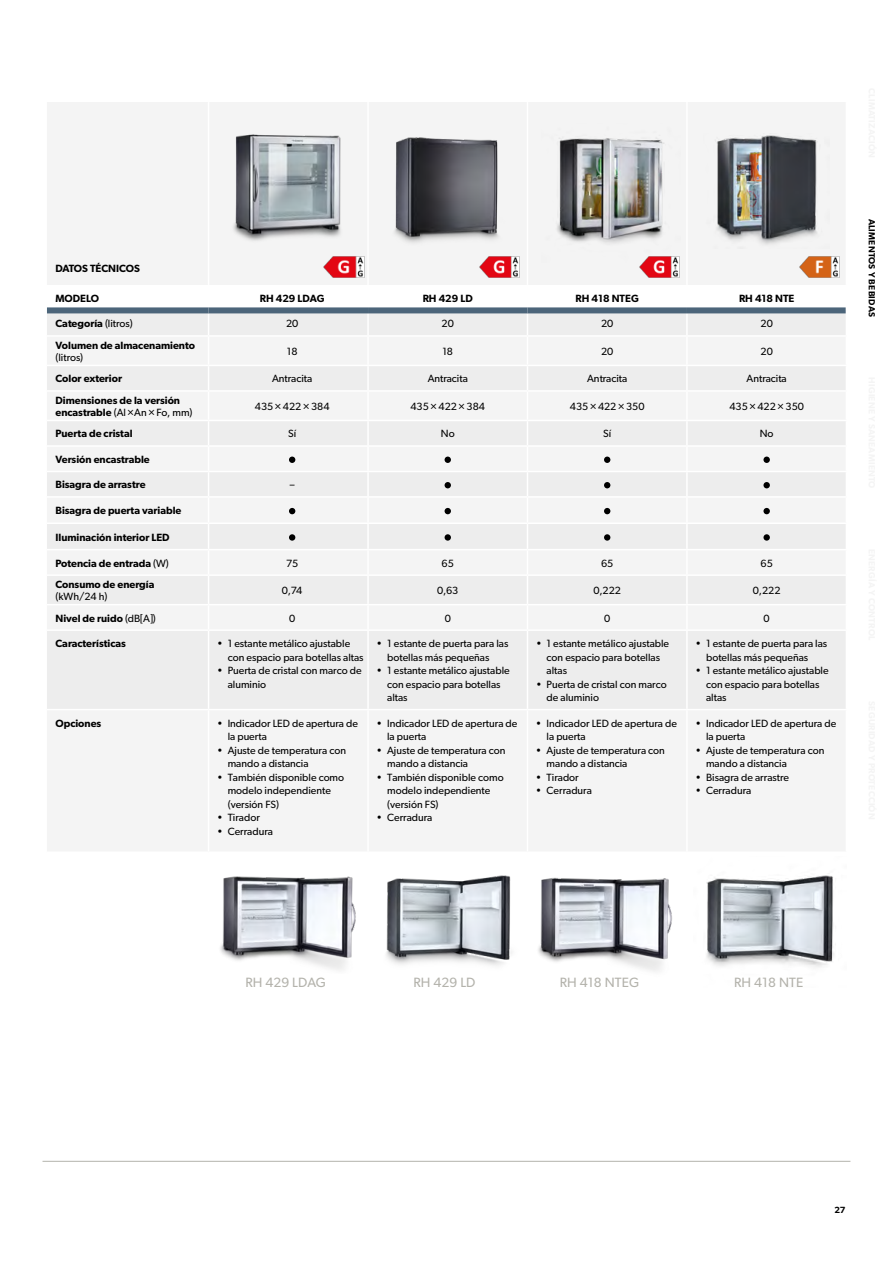
<style>
.page{position:relative;width:893px;height:1263px;background:#fff}
.page>*{position:absolute;margin:0;border:0;box-sizing:border-box;transform-origin:0 0}
.t1{font:13.5px "Gibson";letter-spacing:.01em;color:#b4b3ac}
.t2{font:10.5px/13.5px "Gibson";color:#000}
.t3{font:600 10.5px/12.6px "Gibson";color:#000}
.t4{font:600 9px "Gibson";letter-spacing:.025em;color:#000}
.s1{font-weight:400}
</style>
<div class="page">
<hr style="left:43px;top:1161px;width:807px;height:1px;background:#b4b3ac">
<div style="left:47px;top:102px;width:798px;height:183px;background:#f4f4f4"></div>
<div style="left:47px;top:631px;width:799px;height:220px;background:#f4f4f4"></div>
<hr style="left:208px;top:102px;width:1px;height:183px;background:#fff">
<hr style="left:367px;top:102px;width:2px;height:183px;background:#fff">
<hr style="left:527px;top:102px;width:1px;height:183px;background:#fff">
<hr style="left:686px;top:102px;width:2px;height:183px;background:#fff">
<hr style="left:208px;top:631px;width:1px;height:78px;background:#fff">
<hr style="left:367px;top:631px;width:2px;height:78px;background:#fff">
<hr style="left:527px;top:631px;width:1px;height:78px;background:#fff">
<hr style="left:686px;top:631px;width:2px;height:78px;background:#fff">
<hr style="left:47px;top:709px;width:162px;height:1px;background:#fff">
<hr style="left:209px;top:709px;width:159px;height:1px;background:#fff">
<hr style="left:208px;top:710px;width:1px;height:141px;background:#fff">
<hr style="left:368px;top:709px;width:159px;height:1px;background:#fff">
<hr style="left:367px;top:710px;width:2px;height:141px;background:#fff">
<hr style="left:527px;top:709px;width:160px;height:1px;background:#fff">
<hr style="left:527px;top:710px;width:1px;height:141px;background:#fff">
<hr style="left:687px;top:709px;width:160px;height:1px;background:#fff">
<hr style="left:686px;top:710px;width:2px;height:141px;background:#fff">
<div style="left:47px;top:307px;width:799px;height:322px;background:#f4f4f4"></div>
<div style="left:763px;top:508px;width:7px;height:6px;background:#000;border-radius:50%"></div>
<div style="left:289px;top:534px;width:6px;height:7px;background:#000;border-radius:50%"></div>
<div style="left:445px;top:534px;width:6px;height:7px;background:#000;border-radius:50%"></div>
<div style="left:604px;top:534px;width:6px;height:7px;background:#000;border-radius:50%"></div>
<div style="left:763px;top:534px;width:7px;height:7px;background:#000;border-radius:50%"></div>
<img style="left:381px;top:124px;width:131px;height:131px">
<img style="left:324px;top:256px;width:40px;height:22px">
<img style="left:479px;top:256px;width:40px;height:22px">
<img style="left:703px;top:134px;width:126px;height:114px">
<img style="left:542px;top:123px;width:138px;height:139px">
<img style="left:639px;top:256px;width:40px;height:22px">
<img style="left:799px;top:256px;width:40px;height:22px">
<img style="left:706px;top:875px;width:128px;height:92px">
<img style="left:538px;top:877px;width:134px;height:95px">
<img style="left:214px;top:839px;width:152px;height:131px">
<img style="left:221px;top:122px;width:131px;height:128px">
<img style="left:386px;top:875px;width:126px;height:91px">
<p class="t3" style="left:55px;top:262px;width:86px">DATOS TÉCNICOS</p>
<p class="t3" style="left:55px;top:292px;width:45px">MODELO</p>
<p class="t3" style="left:260px;top:292px;width:66px">RH 429 LDAG</p>
<p class="t3" style="left:423px;top:292px;width:52px">RH 429 LD</p>
<p class="t3" style="left:576px;top:292px;width:65px">RH 418 NTEG</p>
<p class="t3" style="left:739px;top:292px;width:57px">RH 418 NTE</p>
<p class="t3" style="left:55px;top:317px;width:79px">Categoría <span class="s1">(litros)</span></p>
<p class="t2" style="left:286px;top:317px;width:14px">20</p>
<p class="t2" style="left:442px;top:317px;width:14px">20</p>
<p class="t2" style="left:601px;top:317px;width:14px">20</p>
<p class="t2" style="left:760px;top:317px;width:14px">20</p>
<p class="t3" style="left:55px;top:338px;width:141px">Volumen de almacenamiento</p>
<p class="t2" style="left:55px;top:351px;width:29px">(litros)</p>
<p class="t2" style="left:287px;top:344px;width:12px">18</p>
<p class="t2" style="left:442px;top:344px;width:12px">18</p>
<p class="t2" style="left:601px;top:344px;width:14px">20</p>
<p class="t2" style="left:760px;top:344px;width:14px">20</p>
<p class="t3" style="left:55px;top:372px;width:68px">Color exterior</p>
<p class="t2" style="left:272px;top:372px;width:42px">Antracita</p>
<p class="t2" style="left:428px;top:372px;width:42px">Antracita</p>
<p class="t2" style="left:587px;top:372px;width:42px">Antracita</p>
<p class="t2" style="left:747px;top:372px;width:42px">Antracita</p>
<p class="t3" style="left:55px;top:393px;width:139px">Dimensiones de la versión encastrable <span class="s1">(Al×An×Fo, mm)</span></p>
<p class="t2" style="left:255px;top:399px;width:76px">435×422×384</p>
<p class="t2" style="left:410px;top:399px;width:76px">435×422×384</p>
<p class="t2" style="left:570px;top:399px;width:76px">435×422×350</p>
<p class="t2" style="left:729px;top:399px;width:76px">435×422×350</p>
<p class="t3" style="left:55px;top:427px;width:79px">Puerta de cristal</p>
<p class="t2" style="left:288px;top:427px;width:10px">Sí</p>
<p class="t2" style="left:441px;top:427px;width:15px">No</p>
<p class="t2" style="left:603px;top:427px;width:10px">Sí</p>
<p class="t2" style="left:760px;top:427px;width:15px">No</p>
<p class="t3" style="left:55px;top:453px;width:96px">Versión encastrable</p>
<p class="t3" style="left:55px;top:478px;width:92px">Bisagra de arrastre</p>
<p class="t2" style="left:290px;top:478px;width:6px">–</p>
<p class="t3" style="left:55px;top:504px;width:127px">Bisagra de puerta variable</p>
<p class="t3" style="left:55px;top:530px;width:116px">Iluminación interior LED</p>
<p class="t3" style="left:55px;top:556px;width:115px">Potencia de entrada <span class="s1">(W)</span></p>
<p class="t2" style="left:286px;top:556px;width:14px">75</p>
<p class="t2" style="left:442px;top:556px;width:14px">65</p>
<p class="t2" style="left:601px;top:556px;width:14px">65</p>
<p class="t2" style="left:760px;top:556px;width:14px">65</p>
<p class="t3" style="left:55px;top:578px;width:100px">Consumo de energía</p>
<p class="t2" style="left:55px;top:590px;width:53px">(kWh/24 h)</p>
<p class="t2" style="left:282px;top:583px;width:22px">0,74</p>
<p class="t2" style="left:437px;top:583px;width:23px">0,63</p>
<p class="t2" style="left:593px;top:583px;width:29px">0,222</p>
<p class="t2" style="left:753px;top:583px;width:29px">0,222</p>
<p class="t3" style="left:55px;top:611px;width:102px">Nivel de ruido <span class="s1">(dB[A])</span></p>
<p class="t2" style="left:289px;top:611px;width:8px">0</p>
<p class="t2" style="left:445px;top:611px;width:8px">0</p>
<p class="t2" style="left:604px;top:611px;width:8px">0</p>
<p class="t2" style="left:764px;top:611px;width:8px">0</p>
<p class="t3" style="left:55px;top:637px;width:72px">Características</p>
<p class="t2" style="left:228px;top:636px;width:137px;text-indent:-11px">• 1 estante metálico ajustable con espacio para botellas altas</p>
<p class="t2" style="left:228px;top:663px;width:135px;text-indent:-11px">• Puerta de cristal con marco de aluminio</p>
<p class="t2" style="left:387px;top:636px;width:123px;text-indent:-11px">• 1 estante de puerta para las botellas más pequeñas</p>
<p class="t2" style="left:387px;top:663px;width:124px;text-indent:-11px">• 1 estante metálico ajustable con espacio para botellas altas</p>
<p class="t2" style="left:547px;top:636px;width:124px;text-indent:-11px">• 1 estante metálico ajustable con espacio para botellas altas</p>
<p class="t2" style="left:547px;top:677px;width:122px;text-indent:-11px">• Puerta de cristal con marco de aluminio</p>
<p class="t2" style="left:706px;top:636px;width:123px;text-indent:-11px">• 1 estante de puerta para las botellas más pequeñas</p>
<p class="t2" style="left:706px;top:664px;width:124px;text-indent:-11px">• 1 estante metálico ajustable con espacio para botellas altas</p>
<p class="t3" style="left:55px;top:716px;width:47px">Opciones</p>
<p class="t2" style="left:228px;top:716px;width:132px;text-indent:-11px">• Indicador LED de apertura de la puerta</p>
<p class="t2" style="left:228px;top:743px;width:120px;text-indent:-11px">• Ajuste de temperatura con mando a distancia</p>
<p class="t2" style="left:228px;top:770px;width:118px;text-indent:-11px">• También disponible como modelo independiente (versión FS)</p>
<p class="t2" style="left:217px;top:810px;width:44px">• Tirador</p>
<p class="t2" style="left:217px;top:824px;width:57px">• Cerradura</p>
<p class="t2" style="left:387px;top:716px;width:132px;text-indent:-11px">• Indicador LED de apertura de la puerta</p>
<p class="t2" style="left:387px;top:743px;width:120px;text-indent:-11px">• Ajuste de temperatura con mando a distancia</p>
<p class="t2" style="left:387px;top:770px;width:118px;text-indent:-11px">• También disponible como modelo independiente (versión FS)</p>
<p class="t2" style="left:376px;top:810px;width:57px">• Cerradura</p>
<p class="t2" style="left:547px;top:716px;width:132px;text-indent:-11px">• Indicador LED de apertura de la puerta</p>
<p class="t2" style="left:547px;top:743px;width:120px;text-indent:-11px">• Ajuste de temperatura con mando a distancia</p>
<p class="t2" style="left:536px;top:770px;width:44px">• Tirador</p>
<p class="t2" style="left:536px;top:783px;width:57px">• Cerradura</p>
<p class="t2" style="left:706px;top:716px;width:132px;text-indent:-11px">• Indicador LED de apertura de la puerta</p>
<p class="t2" style="left:706px;top:743px;width:120px;text-indent:-11px">• Ajuste de temperatura con mando a distancia</p>
<p class="t2" style="left:695px;top:770px;width:95px">• Bisagra de arrastre</p>
<p class="t2" style="left:695px;top:783px;width:57px">• Cerradura</p>
<p class="t4" style="left:877px;top:219px;width:100px;rotate:90deg">ALIMENTOS Y BEBIDAS</p>
<p class="t1" style="left:245px;top:974px;width:82px">RH 429 LDAG</p>
<p class="t1" style="left:413px;top:974px;width:64px">RH 429 LD</p>
<p class="t1" style="left:560px;top:974px;width:81px">RH 418 NTEG</p>
<p class="t1" style="left:734px;top:974px;width:71px">RH 418 NTE</p>
<p class="t4" style="left:834px;top:1204px;width:13px">27</p>
</div>
